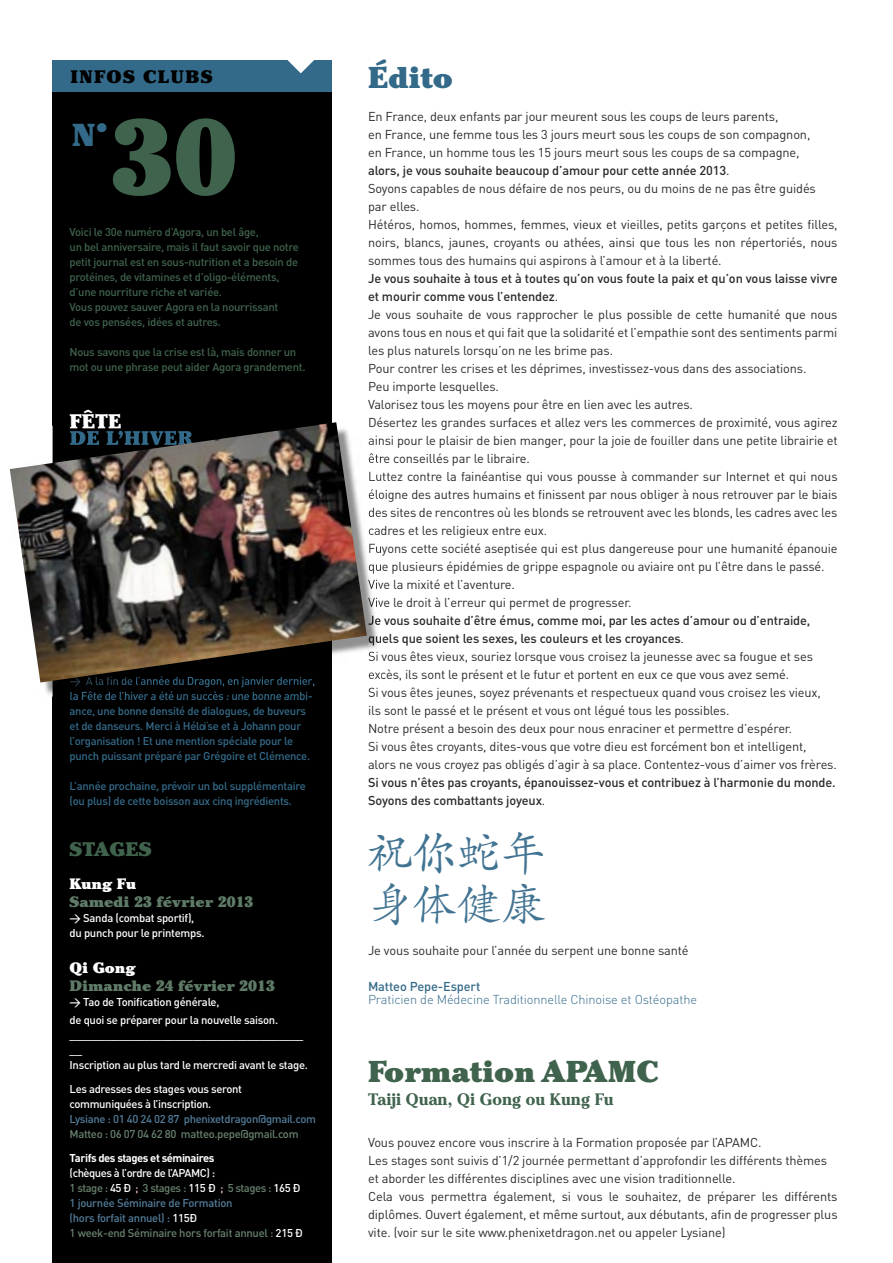
<style>
.page{position:relative;width:893px;height:1263px;background:#fff}
.page>*{position:absolute;margin:0;border:0;box-sizing:border-box;transform-origin:0 0}
.t1{font:900 105px "Cheltenham";color:#40634d}
.t2{font:45px/51px "SIL Kai Reg Jian";letter-spacing:-.01em;color:#417392}
.t3{font:900 31.65px "Cheltenham";color:#346a89}
.t4{font:900 30px "Cheltenham";color:#40634d}
.t5{font:900 30px "Cheltenham";color:#346a89}
.t6{font:900 19.5px "Cheltenham";letter-spacing:.02em;color:#40634d}
.t7{font:900 19.5px "Cheltenham";color:#fff}
.t8{font:900 18px "Cheltenham";letter-spacing:.075em;color:#000}
.t9{font:700 16.5px "Cheltenham";color:#40634d}
.t10{font:900 15px "Cheltenham";color:#5f7b67}
.t11{font:900 15px "Cheltenham";color:#fff}
.t12{font:12.75px/18px "DIN";letter-spacing:-.01em;color:#2a2a2a}
.t13{font:500 12.75px/18px "DIN";letter-spacing:-.01em;color:#2a2a2a}
.t14{font:300 12.75px "DIN";letter-spacing:-.01em;color:#346a89}
.t15{font:500 12.75px "DIN";letter-spacing:-.01em;color:#346a89}
.t16{font:500 11.25px/15px "DIN";letter-spacing:-.025em;color:#40634d}
.t17{font:500 11.25px/15px "DIN";letter-spacing:-.025em;color:#346a89}
.t18{font:500 11.25px/15px "DIN";letter-spacing:-.025em;color:#fff}
.t19{font:500 11.25px/15px "DIN";letter-spacing:-.03em;color:#68826e}
.t20{font:500 11.25px "DIN";letter-spacing:-.03em;color:#537d9b}
.t21{font:700 11.25px "DIN";letter-spacing:-.04em;color:#fff}
.s1{font-weight:500}
.s2{font-weight:400}
.s3{color:#fff}
.s4{color:#e8bdc5}
.s5{color:#537d9b}
</style>
<div class="page">
<div style="left:53px;top:60px;width:279px;height:37px;background:#346a89"></div>
<svg style="left:287px;top:60px;width:27px;height:13px"></svg>
<div style="left:53px;top:92px;width:279px;height:1171px;background:#000"></div>
<div style="left:98px;top:123px;width:8px;height:9px;background:#346a89;border-radius:50%"></div>
<svg style="left:70px;top:682px;width:10px;height:4px"></svg>
<img style="left:86px;top:682px;width:229px;height:5px">
<img style="left:70px;top:691px;width:238px;height:5px">
<svg style="left:369px;top:436px;width:12px;height:81px"></svg>
<svg style="left:368px;top:528px;width:13px;height:61px"></svg>
<svg style="left:368px;top:597px;width:13px;height:30px"></svg>
<svg style="left:369px;top:634px;width:12px;height:11px"></svg>
<svg style="left:369px;top:651px;width:11px;height:45px"></svg>
<img style="left:10px;top:422px;width:357px;height:260px">
<h3 class="t8" style="left:70px;top:65px;width:144px">INFOS CLUBS</h3>
<h3 class="t5" style="left:368px;top:59px;width:86px">Édito</h3>
<p class="t12" style="left:368px;top:107px;width:471px">En France, deux enfants par jour meurent sous les coups de leurs parents,<br>en France, une femme tous les 3 jours meurt sous les coups de son compagnon,<br>en France, un homme tous les 15 jours meurt sous les coups de sa compagne,<br><span class="s1">alors, je vous souhaite beaucoup d’amour pour cette année 2013</span>.<br>Soyons capables de nous défaire de nos peurs, ou du moins de ne pas être guidés par elles.<br>Hétéros, homos, hommes, femmes, vieux et vieilles, petits garçons et petites filles, noirs, blancs, jaunes, croyants ou athées, ainsi que tous les non répertoriés, nous sommes tous des humains qui aspirons à l’amour et à la liberté.</p>
<p class="t12" style="left:368px;top:269px;width:471px"><span class="s1">Je vous souhaite à tous et à toutes qu’on vous foute la paix et qu’on vous laisse vivre et mourir comme vous l’entendez</span>.<br>Je vous souhaite de vous rapprocher le plus possible de cette humanité que nous avons tous en nous et qui fait que la solidarité et l’empathie sont des sentiments parmi les plus naturels lorsqu’on ne les brime pas.<br>Pour contrer les crises et les déprimes, investissez-vous dans des associations.<br>Peu importe lesquelles.<br>Valorisez tous les moyens pour être en lien avec les autres.<br>Désertez les grandes surfaces et allez vers les commerces de proximité, vous agirez ainsi pour le plaisir de bien manger, pour la joie de fouiller dans une petite librairie et être conseillés par le libraire.<br>Luttez contre la fainéantise qui vous pousse à commander sur Internet et qui nous éloigne des autres humains et finissent par nous obliger à nous retrouver par le biais des sites de rencontres où les blonds se retrouvent avec les blonds, les cadres avec les cadres et les religieux entre eux.<br>Fuyons cette société aseptisée qui est plus dangereuse pour une humanité épanouie que plusieurs épidémies de grippe espagnole ou aviaire ont pu l’être dans le passé.<br>Vive la mixité et l’aventure.<br>Vive le droit à l’erreur qui permet de progresser.</p>
<p class="t12" style="left:368px;top:611px;width:470px"><span class="s1">Je vous souhaite d’être émus, comme moi, par les actes d’amour ou d’entraide, quels que soient les sexes, les couleurs et les croyances</span>.<br>Si vous êtes vieux, souriez lorsque vous croisez la jeunesse avec sa fougue et ses excès, ils sont le présent et le futur et portent en eux ce que vous avez semé.<br>Si vous êtes jeunes, soyez prévenants et respectueux quand vous croisez les vieux, ils sont le passé et le présent et vous ont légué tous les possibles.<br>Notre présent a besoin des deux pour nous enraciner et permettre d’espérer.<br>Si vous êtes croyants, dites-vous que votre dieu est forcément bon et intelligent, alors ne vous croyez pas obligés d’agir à sa place. Contentez-vous d’aimer vos frères.</p>
<p class="t13" style="left:368px;top:773px;width:469px">Si vous n’êtes pas croyants, épanouissez-vous et contribuez à l’harmonie du monde.<br>Soyons des combattants joyeux<span class="s2">.</span></p>
<h2 class="t2" style="left:368px;top:824px;width:180px">祝你蛇年身体健康</h2>
<p class="t12" style="left:368px;top:941px;width:322px">Je vous souhaite pour l’année du serpent une bonne santé</p>
<p class="t15" style="left:368px;top:978px;width:114px">Matteo Pepe-Espert</p>
<p class="t14" style="left:368px;top:992px;width:330px">Praticien de Médecine Traditionnelle Chinoise et Ostéopathe</p>
<h1 class="t1" style="left:111px;top:94px;width:127px">30</h1>
<h3 class="t3" style="left:72px;top:116px;width:37px">N°</h3>
<p class="t16" style="left:70px;top:224px;width:231px">Voici le 30e numéro d’Agora, un bel âge,<br>un bel anniversaire, mais il faut savoir que notre petit journal est en sous-nutrition et a besoin de protéines, de vitamines et d’oligo-éléments, d’une nourriture riche et variée.<br>Vous pouvez sauver Agora en la nourrissant<br>de vos pensées, idées et autres.</p>
<p class="t16" style="left:70px;top:344px;width:237px">Nous savons que la crise est là, mais donner un mot ou une phrase peut aider Agora grandement.</p>
<h3 class="t7" style="left:70px;top:410px;width:53px">FÊTE</h3>
<p class="t17" style="left:70px;top:688px;width:245px">la Fête de l’hiver a été un succès : une bonne ambi&shy;ance, une bonne densité de dialogues, de buveurs et de danseurs. Merci à Héloïse et à Johann pour l’organisation ! Et une mention spéciale pour le punch puissant préparé par Grégoire et Clémence.</p>
<p class="t17" style="left:70px;top:778px;width:238px">L’année prochaine, prévoir un bol supplémentaire (ou plus) de cette boisson aux cinq ingrédients.</p>
<h3 class="t6" style="left:70px;top:837px;width:84px">STAGES</h3>
<p class="t11" style="left:70px;top:874px;width:68px">Kung Fu</p>
<p class="t10" style="left:70px;top:892px;width:186px">Samedi 23 février 2013</p>
<p class="t18" style="left:70px;top:910px;width:137px">&gt; Sanda (combat sportif), du punch pour le printemps.</p>
<p class="t11" style="left:70px;top:958px;width:67px">Qi Gong</p>
<p class="t10" style="left:70px;top:976px;width:207px">Dimanche 24 février 2013</p>
<p class="t18" style="left:70px;top:992px;width:210px;line-height:18px">&gt; Tao de Tonification générale,<br>de quoi se préparer pour la nouvelle saison.</p>
<p class="t18" style="left:70px;top:1027px;width:240px">______________________________________ __<br>Inscription au plus tard le mercredi avant le stage.</p>
<p class="t18" style="left:70px;top:1081px;width:174px">Les adresses des stages vous seront communiquées à l’inscription.</p>
<p class="t20" style="left:70px;top:1112px;width:248px">Lysiane : 01 40 24 02 87 phenixetdragon@gmail.com</p>
<p class="t19" style="left:70px;top:1126px;width:230px">Matteo : 06 07 04 62 80 matteo.pepe@gmail.com</p>
<p class="t21" style="left:70px;top:1150px;width:146px">Tarifs des stages et séminaires</p>
<p class="t19" style="left:70px;top:1165px;width:235px"><span class="s3">(chèques à l’ordre de l’APAMC) :<br></span>1 stage : <span class="s3">45 Ð</span> <span class="s4">;</span> 3 stages : <span class="s3">115 Ð</span> <span class="s4">;</span> 5 stages : <span class="s3">165 Ð </span><span class="s5">1 journée Séminaire de Formation<br>(hors forfait annuel) :</span> <span class="s3">115Ð<br></span>1 week-end Séminaire hors forfait annuel : <span class="s3">215 Ð</span></p>
<h3 class="t4" style="left:368px;top:1054px;width:292px">Formation APAMC</h3>
<p class="t9" style="left:368px;top:1089px;width:247px">Taiji Quan, Qi Gong ou Kung Fu</p>
<p class="t12" style="left:368px;top:1133px;width:471px">Vous pouvez encore vous inscrire à la Formation proposée par l’APAMC.<br>Les stages sont suivis d’1/2 journée permettant d’approfondir les différents thèmes et aborder les différentes disciplines avec une vision traditionnelle.<br>Cela vous permettra également, si vous le souhaitez, de préparer les différents diplômes. Ouvert également, et même surtout, aux débutants, afin de progresser plus vite. (voir sur le site www.phenixetdragon.net ou appeler Lysiane)</p>
</div>
